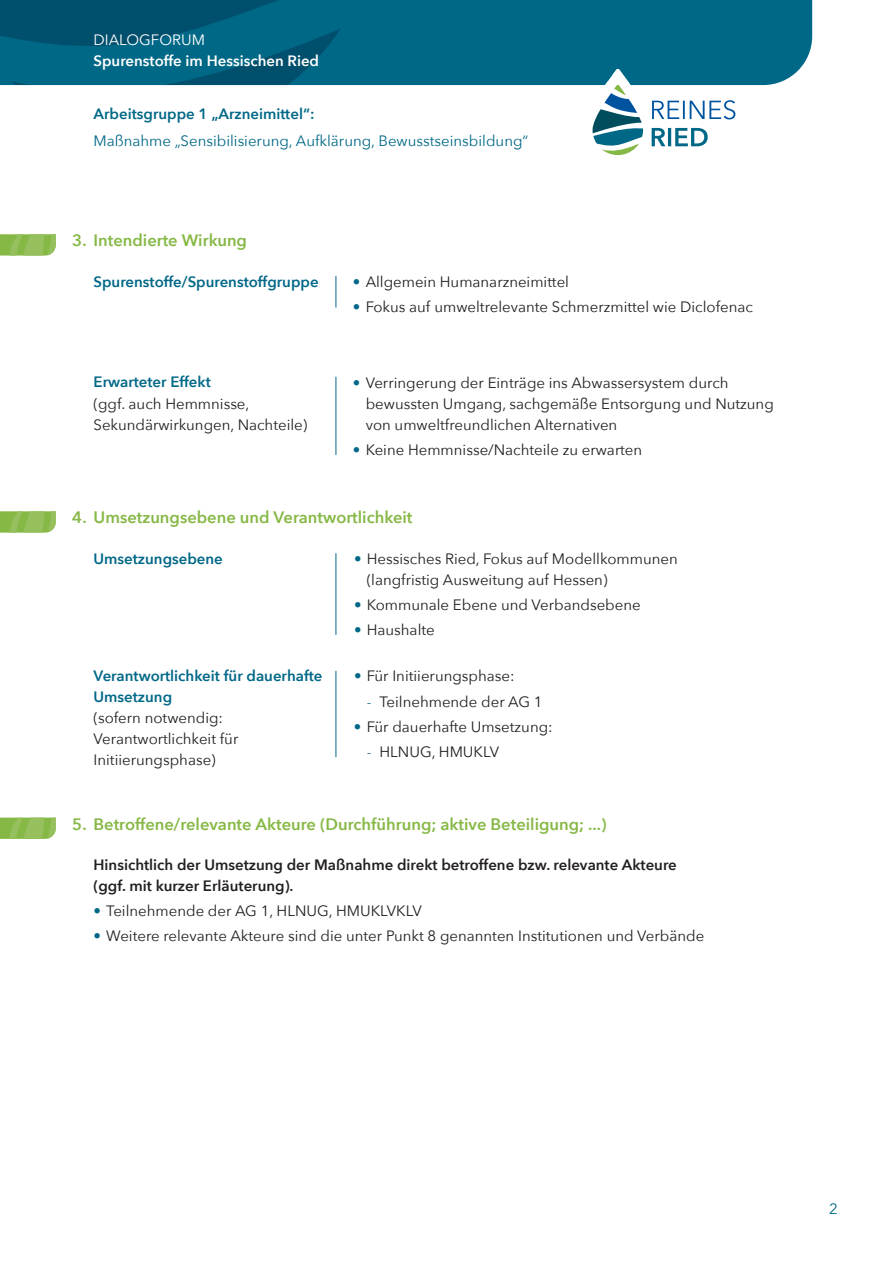
<style>
.page{position:relative;width:893px;height:1263px;background:#fff}
.page>*{position:absolute;margin:0;border:0;box-sizing:border-box;transform-origin:0 0}
.t1{font:600 16.5px "Avenir Next";color:#86b845}
.t2{font:15px/21px "Avenir Next";color:#231f20}
.t3{font:600 15px/21px "Avenir Next";color:#006887}
.t4{font:600 15px/21px "Avenir Next";color:#231f20}
.t5{font:15px "Avenir Next";color:#006887}
.t6{font:600 15px "Avenir Next";color:#fff}
.t7{font:15px "Avenir Next";color:#fff}
.s1{color:#006887}
</style>
<div class="page">
<div style="left:378px;top:0;width:434px;height:85px;background:#006887"></div>
<svg style="left:0;top:0;width:378px;height:85px;background:#005e7c"></svg>
<svg style="left:581px;top:69px;width:154px;height:87px"></svg>
<svg style="left:0;top:511px;width:56px;height:22px"></svg>
<hr style="left:336px;top:553px;width:1px;height:82px;background:#006887">
<hr style="left:336px;top:671px;width:1px;height:86px;background:#006887">
<svg style="left:0;top:818px;width:56px;height:21px"></svg>
<svg style="left:0;top:234px;width:56px;height:22px"></svg>
<hr style="left:336px;top:276px;width:1px;height:32px;background:#006887">
<hr style="left:336px;top:377px;width:1px;height:78px;background:#006887">
<p class="t7" style="left:94px;top:27px;width:113px">DIALOGFORUM</p>
<p class="t6" style="left:94px;top:48px;width:227px">Spurenstoffe im Hessischen Ried</p>
<p class="t3" style="left:94px;top:103px;width:222px">Arbeitsgruppe 1 „Arzneimittel“:</p>
<p class="t5" style="left:94px;top:128px;width:436px">Maßnahme „Sensibilisierung, Aufklärung, Bewusstseinsbildung“</p>
<p class="t1" style="left:72px;top:226px;width:176px">3. Intendierte Wirkung</p>
<p class="t3" style="left:94px;top:270px;width:227px">Spurenstoffe/Spurenstoffgruppe</p>
<p class="t3" style="left:94px;top:371px;width:119px">Erwarteter Effekt</p>
<p class="t2" style="left:94px;top:392px;width:215px">(ggf. auch Hemmnisse,<br>Sekundärwirkungen, Nachteile)</p>
<p class="t2" style="left:353px;top:270px;width:218px"><span class="s1">•</span> Allgemein Humanarzneimittel</p>
<p class="t2" style="left:353px;top:295px;width:401px"><span class="s1">•</span> Fokus auf umweltrelevante Schmerzmittel wie Diclofenac</p>
<p class="t2" style="left:366px;top:371px;width:410px;text-indent:-13px"><span class="s1">•</span> Verringerung der Einträge ins Abwassersystem durch bewussten Umgang, sachgemäße Entsorgung und Nutzung von umweltfreundlichen Alternativen</p>
<p class="t2" style="left:353px;top:438px;width:291px"><span class="s1">•</span> Keine Hemmnisse/Nachteile zu erwarten</p>
<p class="t1" style="left:72px;top:503px;width:342px">4. Umsetzungsebene und Verantwortlichkeit</p>
<p class="t3" style="left:94px;top:547px;width:131px">Umsetzungsebene</p>
<p class="t3" style="left:94px;top:665px;width:230px">Verantwortlichkeit für dauerhafte<br>Umsetzung</p>
<p class="t2" style="left:94px;top:707px;width:146px">(sofern notwendig:<br>Verantwortlichkeit für<br>Initiierungsphase)</p>
<p class="t2" style="left:367px;top:547px;width:313px;text-indent:-13px"><span class="s1">•</span> Hessisches Ried, Fokus auf Modellkommunen (langfristig Ausweitung auf Hessen)</p>
<p class="t2" style="left:354px;top:593px;width:288px"><span class="s1">•</span> Kommunale Ebene und Verbandsebene</p>
<p class="t2" style="left:354px;top:619px;width:82px"><span class="s1">•</span> Haushalte</p>
<p class="t2" style="left:354px;top:665px;width:162px"><span class="s1">•</span> Für Initiierungsphase:</p>
<p class="t2" style="left:367px;top:690px;width:177px"><span class="s1">-</span> Teilnehmende der AG 1</p>
<p class="t2" style="left:354px;top:715px;width:200px"><span class="s1">•</span> Für dauerhafte Umsetzung:</p>
<p class="t2" style="left:367px;top:741px;width:134px"><span class="s1">-</span> HLNUG, HMUKLV</p>
<p class="t1" style="left:72px;top:810px;width:536px">5. Betroffene/relevante Akteure (Durchführung; aktive Beteiligung; ...)</p>
<p class="t4" style="left:94px;top:854px;width:585px">Hinsichtlich der Umsetzung der Maßnahme direkt betroffene bzw. relevante Akteure (ggf. mit kurzer Erläuterung).</p>
<p class="t2" style="left:94px;top:900px;width:330px"><span class="s1">•</span> Teilnehmende der AG 1, HLNUG, HMUKLVKLV</p>
<p class="t2" style="left:94px;top:925px;width:612px"><span class="s1">•</span> Weitere relevante Akteure sind die unter Punkt 8 genannten Institutionen und Verbände</p>
<p class="t5" style="left:829px;top:1196px;width:10px">2</p>
</div>
